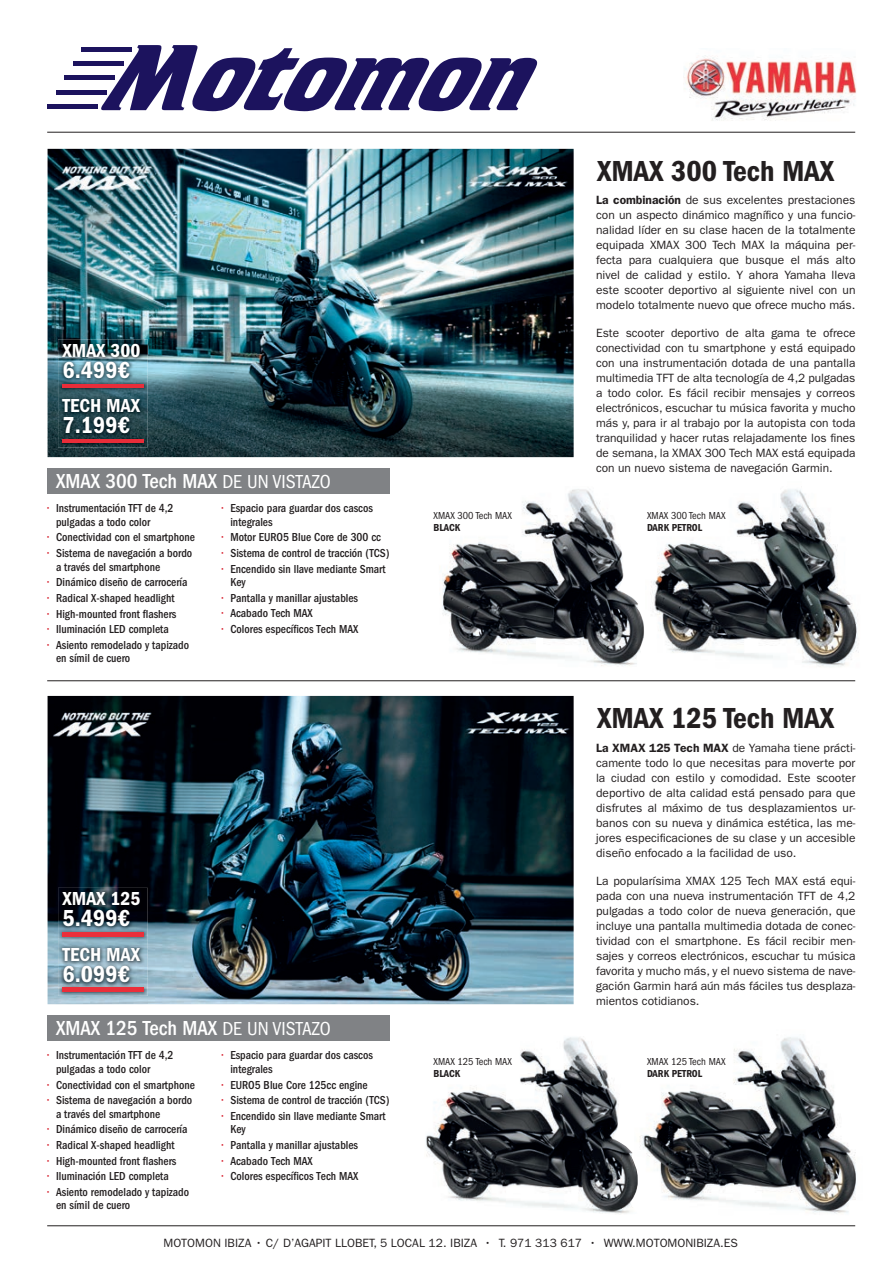
<style>
.page{position:relative;width:893px;height:1263px;background:#fff}
.page>*{position:absolute;margin:0;border:0;box-sizing:border-box;transform-origin:0 0}
.t1{font:30px "ITC Franklin Gothic Std Dm Cd";color:#231f20}
.t2{font:24px "ITC Franklin Gothic Std Dm Cd";color:#fff}
.t3{font:500 condensed 21px "ITC Franklin Gothic Std";color:#fff}
.t4{font:19.5px "ITC Franklin Gothic Std Dm Cd";color:#fff}
.t5{font:12px/15px "ITC Franklin Gothic Std";color:#231f20;text-align:justify}
.t6{font:500 condensed 12px/13.5px "ITC Franklin Gothic Std";color:#231f20}
.t7{font:condensed 10.5px "ITC Franklin Gothic Std";color:#231f20}
.t8{font:10.5px "ITC Franklin Gothic Std Dm Cd";color:#231f20}
.s1{font-weight:400;font-size:19.5px}
.s2{color:#d82633}
.s3{font-weight:600}
</style>
<div class="page">
<svg style="left:101px;top:45px;width:436px;height:66px"></svg>
<hr style="left:48px;top:104px;width:50px;height:4px;background:#1c135e">
<hr style="left:56px;top:90px;width:50px;height:4px;background:#1c135e">
<hr style="left:65px;top:76px;width:50px;height:4px;background:#1c135e">
<div style="left:82px;top:47px;width:50px;height:5px;background:#1c135e"></div>
<hr style="left:73px;top:61px;width:50px;height:4px;background:#1c135e">
<img style="left:684px;top:55px;width:172px;height:66px">
<hr style="left:47px;top:132px;width:808px;height:1px;background:#231f20">
<img style="left:442px;top:489px;width:417px;height:178px">
<div style="left:48px;top:468px;width:342px;height:26px;background:#808285"></div>
<img style="left:48px;top:149px;width:526px;height:308px">
<div style="left:48px;top:1015px;width:342px;height:26px;background:#808285"></div>
<img style="left:48px;top:696px;width:526px;height:308px">
<img style="left:639px;top:1037px;width:217px;height:177px">
<img style="left:426px;top:1037px;width:212px;height:177px">
<hr style="left:47px;top:1225px;width:808px;height:1px;background:#231f20">
<hr style="left:47px;top:680px;width:808px;height:1px;background:#231f20">
<img style="left:58px;top:888px;width:90px;height:108px">
<img style="left:62px;top:988px;width:81px;height:3px">
<img style="left:62px;top:933px;width:81px;height:3px">
<img style="left:58px;top:339px;width:90px;height:108px">
<img style="left:62px;top:439px;width:81px;height:4px">
<img style="left:62px;top:384px;width:81px;height:4px">
<h3 class="t4" style="left:62px;top:339px;width:80px">XMAX 300</h3>
<h2 class="t2" style="left:62px;top:356px;width:69px">6.499€</h2>
<h3 class="t4" style="left:62px;top:395px;width:79px">TECH MAX</h3>
<h2 class="t2" style="left:62px;top:412px;width:69px">7.199€</h2>
<h3 class="t3" style="left:56px;top:469px;width:276px">XMAX 300 Tech MAX <span class="s1">DE UN VISTAZO</span></h3>
<p class="t6" style="left:56px;top:502px;width:119px;text-indent:-9px"><span class="s2">•</span> Instrumentación TFT de 4,2 pulgadas a todo color</p>
<p class="t6" style="left:48px;top:531px;width:149px"><span class="s2">•</span> Conectividad con el smartphone</p>
<p class="t6" style="left:56px;top:546px;width:138px;text-indent:-9px"><span class="s2">•</span> Sistema de navegación a bordo a través del smartphone</p>
<p class="t6" style="left:48px;top:576px;width:142px"><span class="s2">•</span> Dinámico diseño de carrocería</p>
<p class="t6" style="left:48px;top:591px;width:128px"><span class="s2">•</span> Radical X-shaped headlight</p>
<p class="t6" style="left:48px;top:607px;width:130px"><span class="s2">•</span> High-mounted front flashers</p>
<p class="t6" style="left:48px;top:622px;width:123px"><span class="s2">•</span> Iluminación LED completa</p>
<p class="t6" style="left:56px;top:638px;width:135px;text-indent:-9px"><span class="s2">•</span> Asiento remodelado y tapizado en símil de cuero</p>
<p class="t6" style="left:230px;top:502px;width:144px;text-indent:-9px"><span class="s2">•</span> Espacio para guardar dos cascos integrales</p>
<p class="t6" style="left:222px;top:531px;width:161px"><span class="s2">•</span> Motor EURO5 Blue Core de 300 cc</p>
<p class="t6" style="left:222px;top:546px;width:169px"><span class="s2">•</span> Sistema de control de tracción (TCS)</p>
<p class="t6" style="left:230px;top:562px;width:157px;text-indent:-9px"><span class="s2">•</span> Encendido sin llave mediante Smart<br>Key</p>
<p class="t6" style="left:222px;top:591px;width:138px"><span class="s2">•</span> Pantalla y manillar ajustables</p>
<p class="t6" style="left:222px;top:607px;width:92px"><span class="s2">•</span> Acabado Tech MAX</p>
<p class="t6" style="left:222px;top:622px;width:138px"><span class="s2">•</span> Colores específicos Tech MAX</p>
<p class="t7" style="left:434px;top:509px;width:80px">XMAX 300 Tech MAX</p>
<p class="t8" style="left:434px;top:521px;width:28px">BLACK</p>
<h3 class="t4" style="left:62px;top:888px;width:80px">XMAX 125</h3>
<h2 class="t2" style="left:62px;top:905px;width:69px">5.499€</h2>
<h3 class="t4" style="left:62px;top:943px;width:79px">TECH MAX</h3>
<h2 class="t2" style="left:62px;top:960px;width:69px">6.099€</h2>
<h3 class="t3" style="left:56px;top:1016px;width:276px">XMAX 125 Tech MAX <span class="s1">DE UN VISTAZO</span></h3>
<p class="t6" style="left:56px;top:1049px;width:119px;text-indent:-9px"><span class="s2">•</span> Instrumentación TFT de 4,2 pulgadas a todo color</p>
<p class="t6" style="left:48px;top:1078px;width:149px"><span class="s2">•</span> Conectividad con el smartphone</p>
<p class="t6" style="left:56px;top:1093px;width:138px;text-indent:-9px"><span class="s2">•</span> Sistema de navegación a bordo a través del smartphone</p>
<p class="t6" style="left:48px;top:1123px;width:142px"><span class="s2">•</span> Dinámico diseño de carrocería</p>
<p class="t6" style="left:48px;top:1138px;width:128px"><span class="s2">•</span> Radical X-shaped headlight</p>
<p class="t6" style="left:48px;top:1154px;width:130px"><span class="s2">•</span> High-mounted front flashers</p>
<p class="t6" style="left:48px;top:1169px;width:123px"><span class="s2">•</span> Iluminación LED completa</p>
<p class="t6" style="left:56px;top:1185px;width:135px;text-indent:-9px"><span class="s2">•</span> Asiento remodelado y tapizado en símil de cuero</p>
<p class="t6" style="left:230px;top:1049px;width:144px;text-indent:-9px"><span class="s2">•</span> Espacio para guardar dos cascos integrales</p>
<p class="t6" style="left:222px;top:1078px;width:147px"><span class="s2">•</span> EURO5 Blue Core 125cc engine</p>
<p class="t6" style="left:222px;top:1093px;width:169px"><span class="s2">•</span> Sistema de control de tracción (TCS)</p>
<p class="t6" style="left:230px;top:1109px;width:157px;text-indent:-9px"><span class="s2">•</span> Encendido sin llave mediante Smart<br>Key</p>
<p class="t6" style="left:222px;top:1138px;width:138px"><span class="s2">•</span> Pantalla y manillar ajustables</p>
<p class="t6" style="left:222px;top:1154px;width:92px"><span class="s2">•</span> Acabado Tech MAX</p>
<p class="t6" style="left:222px;top:1169px;width:138px"><span class="s2">•</span> Colores específicos Tech MAX</p>
<p class="t7" style="left:434px;top:1056px;width:80px">XMAX 125 Tech MAX</p>
<p class="t8" style="left:434px;top:1067px;width:28px">BLACK</p>
<h1 class="t1" style="left:597px;top:153px;width:239px">XMAX 300 Tech MAX</h1>
<p class="t5" style="left:596px;top:193px;width:261px"><span class="s3">La combinación</span> de sus excelentes prestaciones con un aspecto dinámico magnífico y una funcio&shy;nalidad líder en su clase hacen de la totalmente equipada XMaX 300 tech MaX la máquina per&shy;fecta para cualquiera que busque el más alto nivel de calidad y estilo. Y ahora Yamaha lleva este scooter deportivo al siguiente nivel con un modelo totalmente nuevo que ofrece mucho más.</p>
<p class="t5" style="left:596px;top:326px;width:261px">este scooter deportivo de alta gama te ofrece conectividad con tu smartphone y está equipado con una instrumentación dotada de una pantalla multimedia tFt de alta tecnología de 4,2 pulgadas a todo color. es fácil recibir mensajes y correos electrónicos, escuchar tu música favorita y mucho más y, para ir al trabajo por la autopista con toda tranquilidad y hacer rutas relajadamente los fines de semana, la XMaX 300 tech MaX está equipada con un nuevo sistema de navegación Garmin.</p>
<p class="t7" style="left:647px;top:509px;width:80px">XMAX 300 Tech MAX</p>
<p class="t8" style="left:647px;top:521px;width:57px">DARK PETROL</p>
<h1 class="t1" style="left:597px;top:700px;width:239px">XMAX 125 Tech MAX</h1>
<p class="t5" style="left:596px;top:741px;width:261px"><span class="s3">La XMAX 125 Tech MAX</span> de Yamaha tiene prácti&shy;camente todo lo que necesitas para moverte por la ciudad con estilo y comodidad. este scooter deportivo de alta calidad está pensado para que disfrutes al máximo de tus desplazamientos ur&shy;banos con su nueva y dinámica estética, las me&shy;jores especificaciones de su clase y un accesible diseño enfocado a la facilidad de uso.</p>
<p class="t5" style="left:596px;top:874px;width:261px">la popularísima XMaX 125 tech MaX está equi&shy;pada con una nueva instrumentación tFt de 4,2 pulgadas a todo color de nueva generación, que incluye una pantalla multimedia dotada de conec&shy;tividad con el smartphone. es fácil recibir men&shy;sajes y correos electrónicos, escuchar tu música favorita y mucho más, y el nuevo sistema de nave&shy;gación Garmin hará aún más fáciles tus desplaza&shy;mientos cotidianos.</p>
<p class="t7" style="left:647px;top:1056px;width:80px">XMAX 125 Tech MAX</p>
<p class="t8" style="left:647px;top:1067px;width:57px">DARK PETROL</p>
<p class="t5" style="left:164px;top:1235px;width:576px">MOTOMON IBIZA • C/ D’AGAPIT LLOBET, 5 LOCAL 12. IBIZA • T. 971 313 617 • WWW.MOTOMONIBIZA.ES</p>
</div>
